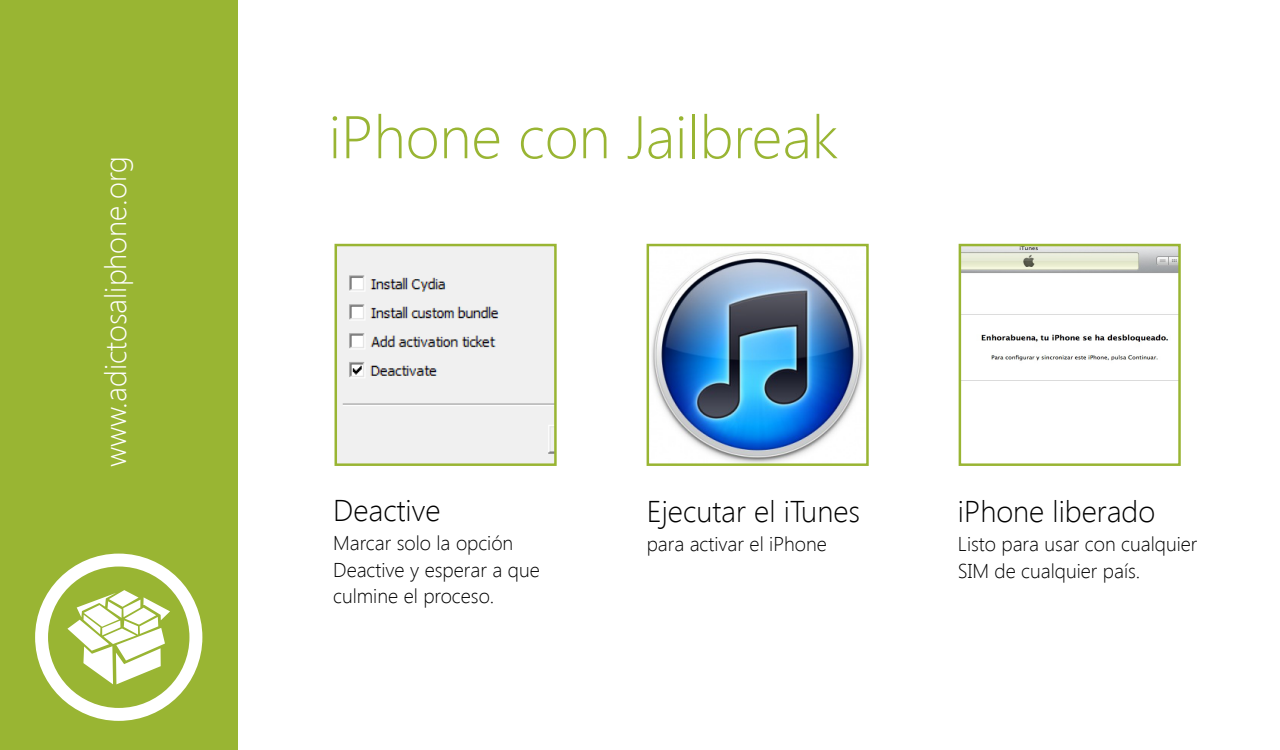
<style>
.page{position:relative;width:1280px;height:750px;background:#fff}
.page>*{position:absolute;margin:0;border:0;box-sizing:border-box;transform-origin:0 0}
.t1{font:300 60px "Segoe UI";color:#99b533}
.t2{font:300 30px "Segoe UI";color:#000}
.t3{font:300 30px "Segoe UI";color:#fff}
.t4{font:300 20px/26.6px "Segoe UI";color:#000}
</style>
<div class="page">
<img style="left:963px;top:248px;width:214px;height:133px">
<div style="left:959px;top:244px;width:222px;height:222px;border:3px solid #99b533"></div>
<div style="left:0;top:0;width:238px;height:750px;background:#99b533"></div>
<svg style="left:35px;top:554px;width:167px;height:167px"></svg>
<img style="left:339px;top:248px;width:214px;height:214px">
<div style="left:335px;top:244px;width:222px;height:222px;border:3px solid #99b533"></div>
<img style="left:651px;top:250px;width:213px;height:212px">
<div style="left:647px;top:244px;width:222px;height:222px;border:3px solid #99b533"></div>
<h2 class="t3" style="left:104px;top:467px;width:313px;rotate:-90deg">www.adictosaliphone.org</h2>
<h1 class="t1" style="left:329px;top:115px;width:511px">iPhone con Jailbreak</h1>
<h2 class="t2" style="left:333px;top:499px;width:109px">Deactive</h2>
<p class="t4" style="left:333px;top:532px;width:208px">Marcar solo la opción<br>Deactive y esperar a que culmine el proceso.</p>
<h2 class="t2" style="left:647px;top:500px;width:215px">Ejecutar el iTunes</h2>
<p class="t4" style="left:647px;top:533px;width:182px">para activar el iPhone</p>
<h2 class="t2" style="left:958px;top:500px;width:199px">iPhone liberado</h2>
<p class="t4" style="left:958px;top:533px;width:241px">Listo para usar con cualquier<br>SIM de cualquier país.</p>
</div>
